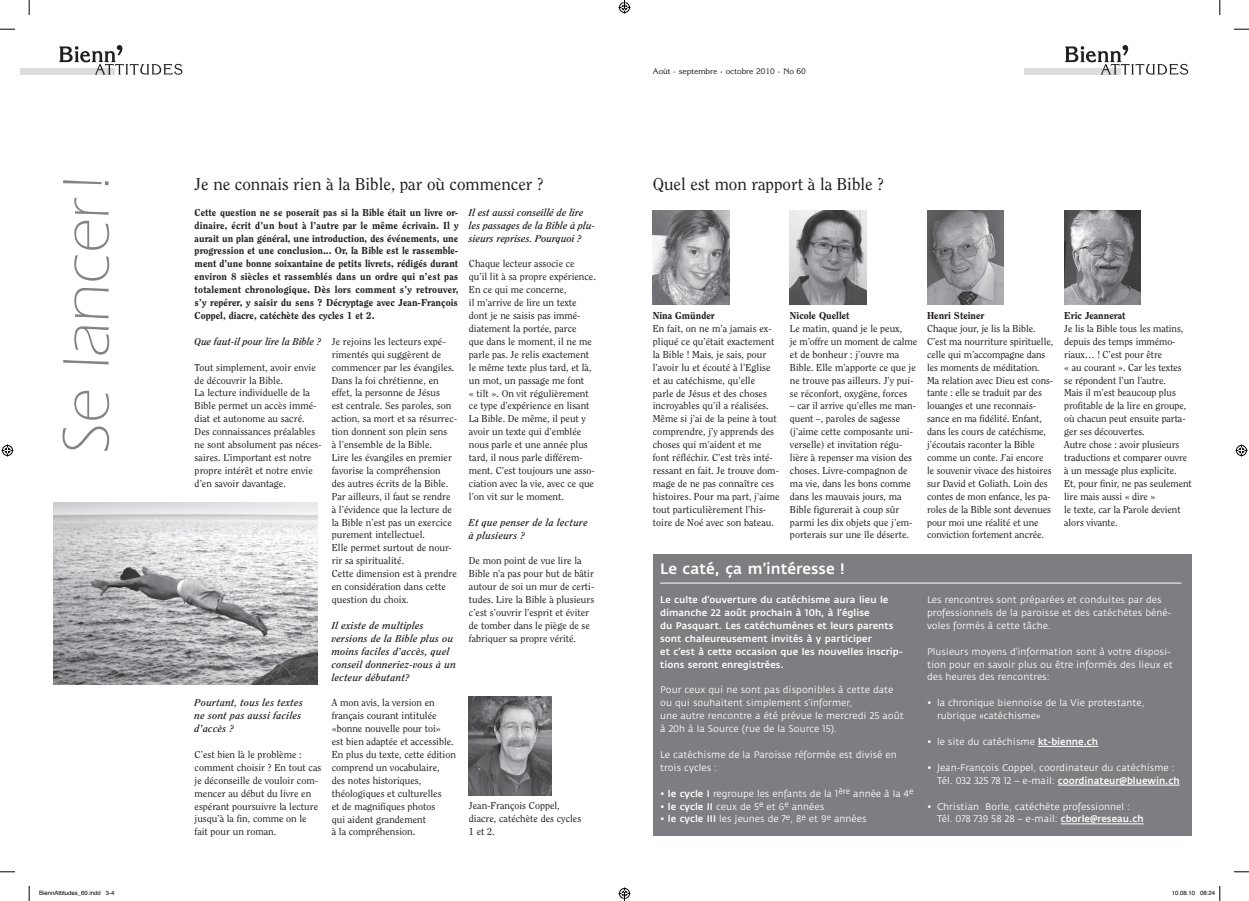
<style>
.page{position:relative;width:1249px;height:901px;background:#fff}
.page>*{position:absolute;margin:0;border:0;box-sizing:border-box;transform-origin:0 0}
.t1{font:300 68px "Itc Eras";color:#808285}
.t2{font:17px "Clearface";color:#231f20}
.t3{font:500 15px "Fedra Sans";color:#fff}
.t4{font:10px/12.9px "Clearface";color:#231f20}
.t5{font:800 10px/12.9px "Clearface";color:#231f20;text-align:justify}
.t6{font:italic 700 10px/12.9px "Clearface";letter-spacing:.03em;color:#231f20}
.t7{font:italic 700 10px/12.9px "Clearface";letter-spacing:.01em;color:#231f20}
.t8{font:9.5px/12.9px "Fedra Sans";color:#fff}
.t9{font:500 9.5px/12.9px "Fedra Sans";color:#fff}
.t10{font:7.9px "Korinna";color:#231f20}
.t11{font:6px "Helvetica";color:#000}
.s1{font-weight:500}
</style>
<div class="page">
<div style="left:21px;top:68px;width:94px;height:6px;background:#dcdddf"></div>
<svg style="left:59px;top:45px;width:123px;height:30px"></svg>
<div style="left:1025px;top:68px;width:96px;height:6px;background:#dcdddf"></div>
<svg style="left:1065px;top:45px;width:123px;height:30px"></svg>
<div style="left:653px;top:554px;width:538px;height:281px;background:#7c7e81"></div>
<hr style="left:660px;top:582px;width:521px;height:1px;background:#fff">
<img style="left:469px;top:696px;width:82px;height:99px">
<img style="left:53px;top:503px;width:265px;height:181px">
<hr style="left:1038px;top:746px;width:60px;height:1px;background:#fff">
<hr style="left:1058px;top:784px;width:122px;height:1px;background:#fff">
<hr style="left:1061px;top:823px;width:83px;height:1px;background:#fff">
<img style="left:653px;top:211px;width:76px;height:93px">
<img style="left:927px;top:211px;width:77px;height:93px">
<img style="left:1064px;top:211px;width:77px;height:93px">
<img style="left:790px;top:211px;width:76px;height:93px">
<svg style="left:0;top:29px;width:15px;height:1px"></svg>
<svg style="left:1234px;top:29px;width:15px;height:1px"></svg>
<svg style="left:0;top:871px;width:15px;height:1px"></svg>
<svg style="left:1234px;top:871px;width:15px;height:1px"></svg>
<svg style="left:29px;top:0;width:1px;height:15px"></svg>
<svg style="left:29px;top:886px;width:1px;height:14px"></svg>
<svg style="left:1219px;top:0;width:2px;height:15px"></svg>
<svg style="left:2px;top:444px;width:12px;height:12px"></svg>
<svg style="left:1235px;top:444px;width:12px;height:12px"></svg>
<svg style="left:1219px;top:886px;width:2px;height:14px"></svg>
<svg style="left:618px;top:0;width:12px;height:13px"></svg>
<svg style="left:618px;top:887px;width:12px;height:13px"></svg>
<h1 class="t1" style="left:49px;top:453px;width:278px;rotate:-90deg">Se lancer!</h1>
<p class="t10" style="left:653px;top:66px;width:155px">Août - septembre - octobre 2010 - No 60</p>
<h2 class="t2" style="left:195px;top:174px;width:351px">Je ne connais rien à la Bible, par où commencer ?</h2>
<h2 class="t2" style="left:653px;top:174px;width:233px">Quel est mon rapport à la Bible ?</h2>
<p class="t5" style="left:195px;top:205px;width:265px">Cette question ne se poserait pas si la Bible était un livre or&shy;dinaire, écrit d’un bout à l’autre par le même écrivain. Il y aurait un plan général, une introduction, des événements, une progression et une conclusion... Or, la Bible est le rassemble&shy;ment d’une bonne soixantaine de petits livrets, rédigés durant environ 8 siècles et rassemblés dans un ordre qui n’est pas totalement chronologique. Dès lors comment s’y retrouver, s’y repérer, y saisir du sens ? Décryptage avec Jean-François Coppel, diacre, catéchète des cycles 1 et 2.</p>
<p class="t7" style="left:195px;top:335px;width:128px">Que faut-il pour lire la Bible ?</p>
<p class="t4" style="left:195px;top:360px;width:129px">Tout simplement, avoir envie de découvrir la Bible.<br>La lecture individuelle de la<br>Bible permet un accès immé&shy;diat et autonome au sacré.<br>Des connaissances préalables ne sont absolument pas néces&shy;saires. L’important est notre propre intérêt et notre envie d’en savoir davantage.</p>
<p class="t4" style="left:332px;top:334px;width:127px">Je rejoins les lecteurs expé&shy;rimentés qui suggèrent de commencer par les évangiles.<br>Dans la foi chrétienne, en effet, la personne de Jésus<br>est centrale. Ses paroles, son action, sa mort et sa résurrec&shy;tion donnent son plein sens<br>à l’ensemble de la Bible.<br>Lire les évangiles en premier favorise la compréhension<br>des autres écrits de la Bible.<br>Par ailleurs, il faut se rendre à l’évidence que la lecture de la Bible n’est pas un exercice purement intellectuel.<br>Elle permet surtout de nour&shy;rir sa spiritualité.<br>Cette dimension est à prendre en considération dans cette question du choix.</p>
<p class="t6" style="left:332px;top:618px;width:126px">Il existe de multiples versions de la Bible plus ou moins faciles d’accès, quel conseil donneriez-vous à un lecteur débutant?</p>
<p class="t4" style="left:332px;top:696px;width:126px">A mon avis, la version en français courant intitulée «bonne nouvelle pour toi»<br>est bien adaptée et accessible.<br>En plus du texte, cette édition comprend un vocabulaire,<br>des notes historiques, théologiques et culturelles<br>et de magnifiques photos<br>qui aident grandement<br>à la compréhension.</p>
<p class="t6" style="left:195px;top:696px;width:110px">Pourtant, tous les textes ne sont pas aussi faciles d’accès ?</p>
<p class="t4" style="left:195px;top:747px;width:128px">C’est bien là le problème : comment choisir ? En tout cas je déconseille de vouloir com&shy;mencer au début du livre en espérant poursuivre la lecture jusqu’à la fin, comme on le fait pour un roman.</p>
<p class="t7" style="left:469px;top:206px;width:128px">Il est aussi conseillé de lire les passages de la Bible à plu&shy;sieurs reprises. Pourquoi ?</p>
<p class="t4" style="left:469px;top:257px;width:128px">Chaque lecteur associe ce<br>qu’il lit à sa propre expérience.<br>En ce qui me concerne,<br>il m’arrive de lire un texte dont je ne saisis pas immé&shy;diatement la portée, parce<br>que dans le moment, il ne me parle pas. Je relis exactement le même texte plus tard, et là, un mot, un passage me font<br>« tilt ». On vit régulièrement ce type d’expérience en lisant<br>La Bible. De même, il peut y avoir un texte qui d’emblée nous parle et une année plus tard, il nous parle différem&shy;ment. C’est toujours une asso&shy;ciation avec la vie, avec ce que l’on vit sur le moment.</p>
<p class="t6" style="left:469px;top:515px;width:120px">Et que penser de la lecture à plusieurs ?</p>
<p class="t4" style="left:469px;top:554px;width:127px">De mon point de vue lire la<br>Bible n’a pas pour but de bâtir autour de soi un mur de certi&shy;tudes. Lire la Bible à plusieurs c’est s’ouvrir l’esprit et éviter de tomber dans le piège de se fabriquer sa propre vérité.</p>
<p class="t4" style="left:469px;top:799px;width:114px">Jean-François Coppel, diacre, catéchète des cycles<br>1 et 2.</p>
<p class="t5" style="left:653px;top:309px;width:63px">Nina Gmünder</p>
<p class="t4" style="left:653px;top:322px;width:128px">En fait, on ne m’a jamais ex&shy;pliqué ce qu’était exactement la Bible ! Mais, je sais, pour l’avoir lu et écouté à l’Eglise et au catéchisme, qu’elle<br>parle de Jésus et des choses incroyables qu’il a réalisées.<br>Même si j’ai de la peine à tout comprendre, j’y apprends des choses qui m’aident et me font réfléchir. C’est très inté&shy;ressant en fait. Je trouve dom&shy;mage de ne pas connaître ces histoires. Pour ma part, j’aime tout particulièrement l’his&shy;toire de Noé avec son bateau.</p>
<p class="t5" style="left:790px;top:309px;width:61px">Nicole Quellet</p>
<p class="t4" style="left:790px;top:322px;width:129px">Le matin, quand je le peux,<br>je m’offre un moment de calme et de bonheur : j’ouvre ma<br>Bible. Elle m’apporte ce que je ne trouve pas ailleurs. J’y pui&shy;se réconfort, oxygène, forces</p>
<p class="t4" style="left:790px;top:399px;width:128px">– car il arrive qu’elles me man&shy;quent –, paroles de sagesse (j’aime cette composante uni&shy;verselle) et invitation régu&shy;lière à repenser ma vision des choses. Livre-compagnon de ma vie, dans les bons comme dans les mauvais jours, ma<br>Bible figurerait à coup sûr parmi les dix objets que j’em&shy;porterais sur une île déserte.</p>
<h3 class="t3" style="left:660px;top:560px;width:186px">Le caté, ça m’intéresse !</h3>
<p class="t9" style="left:660px;top:593px;width:244px">Le culte d’ouverture du catéchisme aura lieu le dimanche 22 août prochain à 10h, à l’église<br>du Pasquart. Les catéchumènes et leurs parents sont chaleureusement invités à y participer<br>et c’est à cette occasion que les nouvelles inscrip&shy;tions seront enregistrées.</p>
<p class="t8" style="left:660px;top:683px;width:245px">Pour ceux qui ne sont pas disponibles à cette date ou qui souhaitent simplement s’informer,<br>une autre rencontre a été prévue le mercredi 25 août à 20h à la Source (rue de la Source 15).</p>
<p class="t8" style="left:660px;top:748px;width:238px">Le catéchisme de la Paroisse réformée est divisé en trois cycles :</p>
<p class="t8" style="left:660px;top:786px;width:255px">• <span class="s1">le cycle I</span> regroupe les enfants de la 1<sup>ère</sup> année à la 4<sup>e</sup></p>
<p class="t8" style="left:660px;top:799px;width:166px">• <span class="s1">le cycle II</span> ceux de 5<sup>e</sup> et 6<sup>e</sup> années</p>
<p class="t8" style="left:660px;top:812px;width:208px">• <span class="s1">le cycle III</span> les jeunes de 7<sup>e</sup>, 8<sup>e</sup> et 9<sup>e</sup> années</p>
<p class="t5" style="left:927px;top:309px;width:59px">Henri Steiner</p>
<p class="t4" style="left:927px;top:322px;width:128px">Chaque jour, je lis la Bible.<br>C’est ma nourriture spirituelle, celle qui m’accompagne dans les moments de méditation.<br>Ma relation avec Dieu est cons&shy;tante : elle se traduit par des louanges et une reconnais&shy;sance en ma fidélité. Enfant, dans les cours de catéchisme, j’écoutais raconter la Bible comme un conte. J’ai encore<br>le souvenir vivace des histoires sur David et Goliath. Loin des contes de mon enfance, les pa&shy;roles de la Bible sont devenues pour moi une réalité et une conviction fortement ancrée.</p>
<p class="t5" style="left:1064px;top:309px;width:63px">Eric Jeannerat</p>
<p class="t4" style="left:1064px;top:322px;width:129px">Je lis la Bible tous les matins, depuis des temps immémo&shy;riaux… ! C’est pour être<br>« au courant ». Car les textes se répondent l’un l’autre.<br>Mais il m’est beaucoup plus profitable de la lire en groupe, où chacun peut ensuite parta&shy;ger ses découvertes.<br>Autre chose : avoir plusieurs traductions et comparer ouvre à un message plus explicite.<br>Et, pour finir, ne pas seulement lire mais aussi « dire »<br>le texte, car la Parole devient alors vivante.</p>
<p class="t8" style="left:927px;top:593px;width:246px">Les rencontres sont préparées et conduites par des professionnels de la paroisse et des catéchètes béné&shy;voles formés à cette tâche.</p>
<p class="t8" style="left:927px;top:645px;width:247px">Plusieurs moyens d’information sont à votre disposi&shy;tion pour en savoir plus ou être informés des lieux et des heures des rencontres:</p>
<p class="t8" style="left:937px;top:696px;width:209px;text-indent:-10px">• la chronique biennoise de la Vie protestante, rubrique «catéchisme»</p>
<p class="t8" style="left:927px;top:735px;width:172px">• le site du catéchisme <span class="s1">kt-bienne.ch</span></p>
<p class="t8" style="left:937px;top:761px;width:244px;text-indent:-10px">• Jean-François Coppel, coordinateur du catéchisme :<br>Tél. 032 325 78 12 – e-mail: <span class="s1">coordinateur@bluewin.ch</span></p>
<p class="t8" style="left:937px;top:799px;width:208px;text-indent:-10px">• Christian Borle, catéchète professionnel :<br>Tél. 078 739 58 28 – e-mail: <span class="s1">cborle@reseau.ch</span></p>
<p class="t11" style="left:39px;top:888px;width:77px">BiennAttitudes_60.indd 3-4</p>
<p class="t11" style="left:1172px;top:888px;width:45px">10.08.10 08:24</p>
</div>
